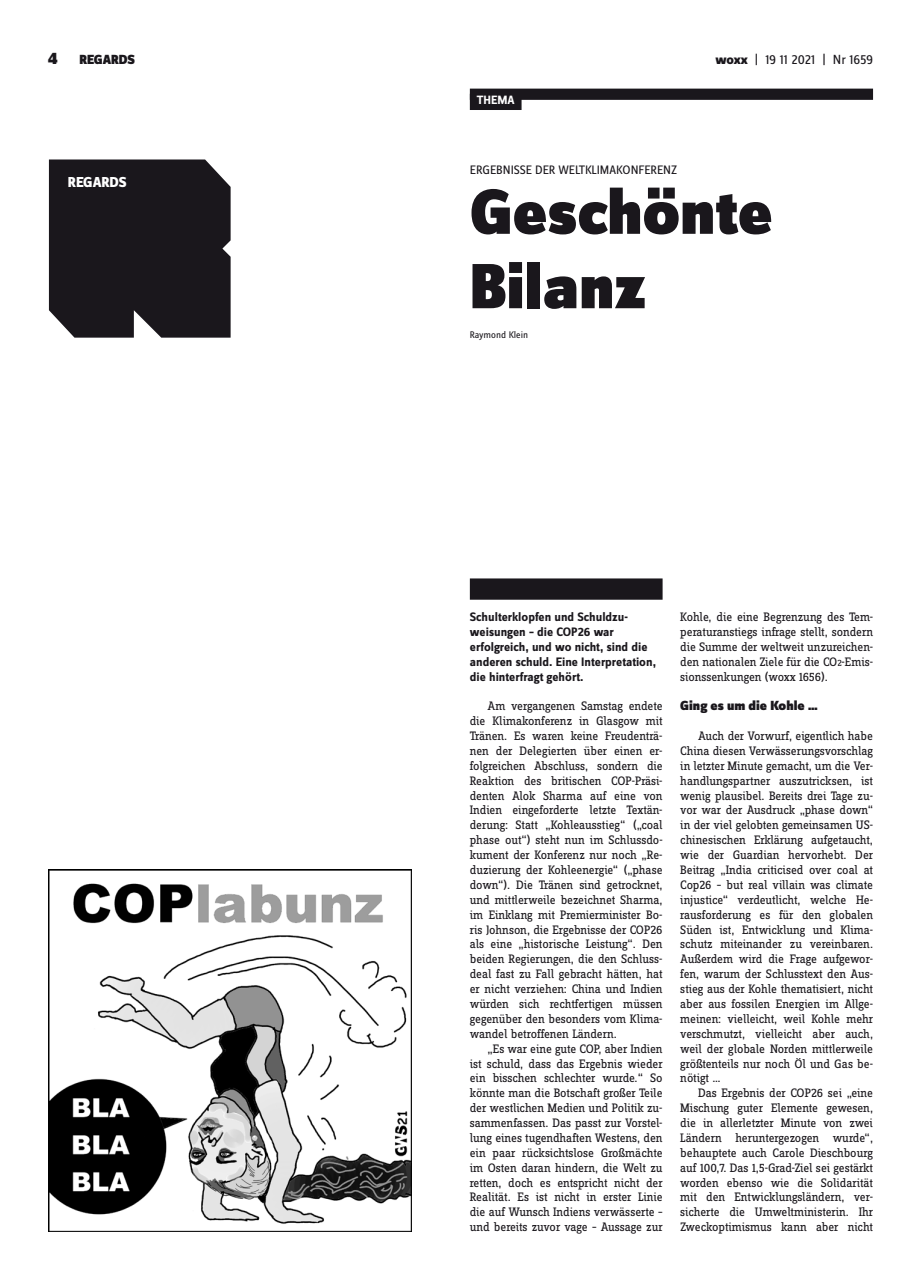
<style>
.page{position:relative;width:922px;height:1276px;background:#fff}
.page>*{position:absolute;margin:0;border:0;box-sizing:border-box;transform-origin:0 0}
.t1{font:900 66.25px/74.4px "Zine Sans Dis";color:#1a171c}
.t2{font:800 15px "Zine Sans Dis";letter-spacing:-.01em;color:#fff}
.t3{font:900 13.75px "Zine Sans Dis";color:#1a171c}
.t4{font:13.75px "Zine Sans Dis";letter-spacing:-.01em;color:#1a171c}
.t5{font:12.75px/14.9px "Zine Slab Dis";letter-spacing:-.01em;color:#1a171c;text-align:justify}
.t6{font:700 12.75px/14.9px "Zine Sans Dis";color:#1a171c}
.t7{font:12.75px "Zine Sans Dis";letter-spacing:-.01em;color:#1a171c}
.t8{font:700 12.5px "Zine Sans Dis";color:#fff}
.t9{font:10px "Zine Sans Dis";color:#1a171c}
.s1{font-size:17.5px}
.s2{font-weight:800}
.s3{font-size:9.62px}
</style>
<div class="page">
<div style="left:469px;top:89px;width:403px;height:11px;background:#1a171c"></div>
<div style="left:469px;top:578px;width:193px;height:22px;background:#1a171c"></div>
<div style="left:49px;top:159px;width:181px;height:179px;background:#1a171c"></div>
<div style="left:469px;top:94px;width:52px;height:16px;background:#1a171c"></div>
<img style="left:49px;top:869px;width:362px;height:362px">
<p class="t3" style="left:48px;top:52px;width:88px"><span class="s1">4</span> REGARDS</p>
<p class="t4" style="left:715px;top:53px;width:159px"><span class="s2">woxx</span> | 19 11 2021 | NR 1659</p>
<p class="t2" style="left:68px;top:174px;width:60px">REGARDS</p>
<p class="t8" style="left:477px;top:93px;width:39px">THEMA</p>
<p class="t7" style="left:469px;top:164px;width:209px">ERGEBN ISSE DER WELTKLIMAKON FERENZ</p>
<h1 class="t1" style="left:469px;top:179px;width:304px">Geschönte<br>Bilanz</h1>
<p class="t9" style="left:469px;top:330px;width:60px">RAYMOND KLEIN</p>
<p class="t6" style="left:469px;top:610px;width:188px">Schulterklopfen und Schuldzu&shy;weisungen – die COP26 war erfolgreich, und wo nicht, sind die anderen schuld. Eine Interpretation, die hinterfragt gehört.</p>
<p class="t5" style="left:469px;top:699px;width:194px;text-indent:18px">Am vergangenen Samstag endete die Klimakonferenz in Glasgow mit Tränen. Es waren keine Freudenträ&shy;nen der Delegierten über einen er&shy;folgreichen Abschluss, sondern die Reaktion des britischen COP-Präsi&shy;denten Alok Sharma auf eine von Indien eingeforderte letzte Textän&shy;derung: Statt „Kohleausstieg“ („coal phase out“) steht nun im Schlussdo&shy;kument der Konferenz nur noch „Re&shy;duzierung der Kohleenergie“ („phase down“). Die Tränen sind getrocknet, und mittlerweile bezeichnet Sharma, im Einklang mit Premierminister Bo&shy;ris Johnson, die Ergebnisse der COP26 als eine „historische Leistung“. Den beiden Regierungen, die den Schluss&shy;deal fast zu Fall gebracht hätten, hat er nicht verziehen: China und Indien würden sich rechtfertigen müssen gegenüber den besonders vom Klima&shy;wandel betroffenen Ländern.</p>
<p class="t5" style="left:469px;top:1041px;width:194px;text-indent:18px">„Es war eine gute COP, aber Indien ist schuld, dass das Ergebnis wieder ein bisschen schlechter wurde.“ So könnte man die Botschaft großer Teile der westlichen Medien und Politik zu&shy;sammenfassen. Das passt zur Vorstel&shy;lung eines tugendhaften Westens, den ein paar rücksichtslose Großmächte im Osten daran hindern, die Welt zu retten, doch es entspricht nicht der Realität. Es ist nicht in erster Linie die auf Wunsch Indiens verwässerte – und bereits zuvor vage – Aussage zur</p>
<p class="t5" style="left:680px;top:610px;width:194px">Kohle, die eine Begrenzung des Tem&shy;peraturanstiegs infrage stellt, sondern die Summe der weltweit unzureichen&shy;den nationalen Ziele für die CO<span class="s3">2</span>-Emis&shy;sionssenkungen (woxx 1656).</p>
<p class="t3" style="left:680px;top:698px;width:139px">Ging es um die Kohle …</p>
<p class="t5" style="left:680px;top:729px;width:194px;text-indent:18px">Auch der Vorwurf, eigentlich habe China diesen Verwässerungsvorschlag in letzter Minute gemacht, um die Ver&shy;handlungspartner auszutricksen, ist wenig plausibel. Bereits drei Tage zu&shy;vor war der Ausdruck „phase down“ in der viel gelobten gemeinsamen US&shy;chinesischen Erklärung aufgetaucht, wie der Guardian hervorhebt. Der Beitrag „India criticised over coal at Cop26 – but real villain was climate injustice“ verdeutlicht, welche He&shy;rausforderung es für den globalen Süden ist, Entwicklung und Klima&shy;schutz miteinander zu vereinbaren.<br>Außerdem wird die Frage aufgewor&shy;fen, warum der Schlusstext den Aus&shy;stieg aus der Kohle thematisiert, nicht aber aus fossilen Energien im Allge&shy;meinen: vielleicht, weil Kohle mehr verschmutzt, vielleicht aber auch, weil der globale Norden mittlerweile größtenteils nur noch Öl und Gas be&shy;nötigt …</p>
<p class="t5" style="left:680px;top:1086px;width:194px;text-indent:18px">Das Ergebnis der COP26 sei „eine Mischung guter Elemente gewesen, die in allerletzter Minute von zwei Ländern heruntergezogen wurde“, behauptete auch Carole Dieschbourg auf 100,7. Das 1,5-Grad-Ziel sei gestärkt worden ebenso wie die Solidarität mit den Entwicklungsländern, ver&shy;sicherte die Umweltministerin. Ihr Zweckoptimismus kann aber nicht</p>
</div>
